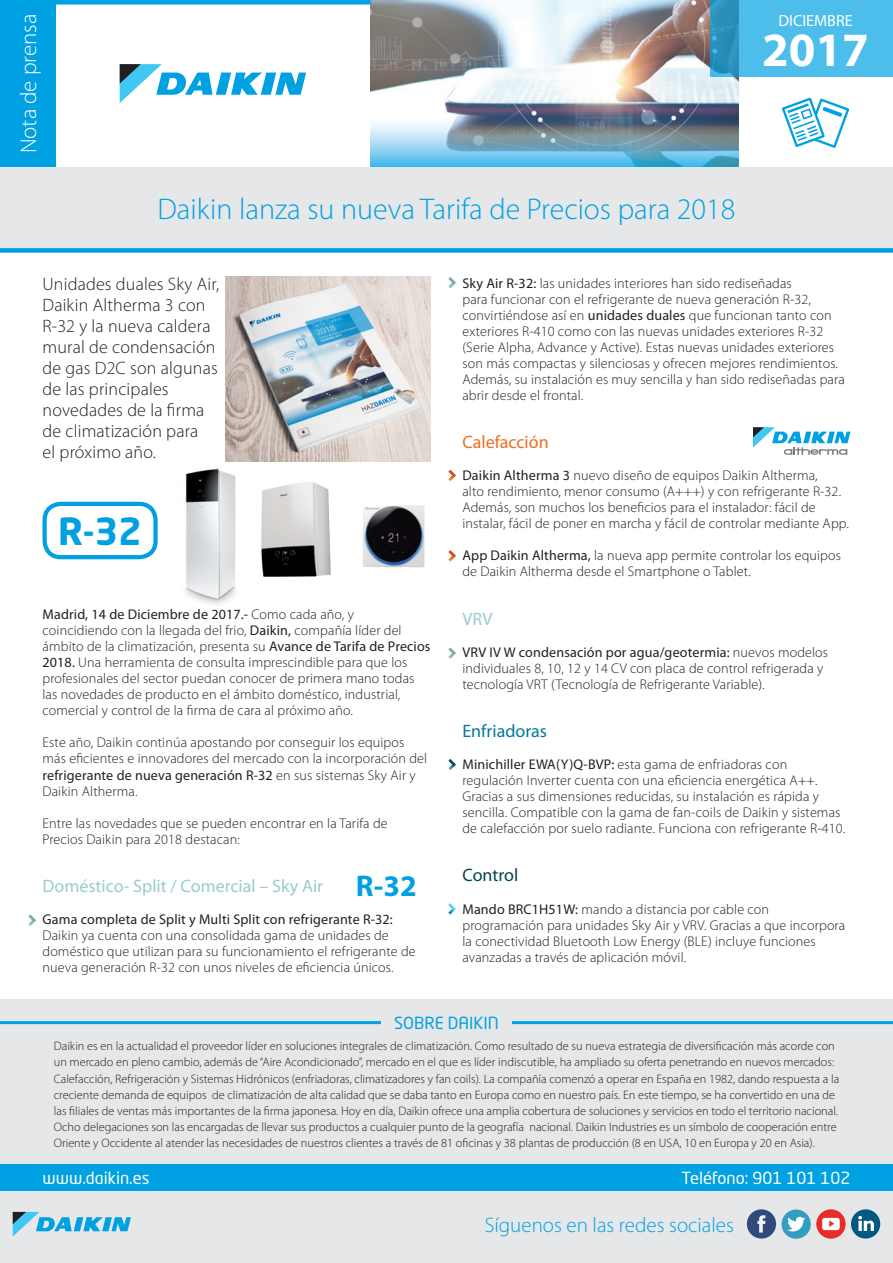
<style>
.page{position:relative;width:893px;height:1263px;background:#fff}
.page>*{position:absolute;margin:0;border:0;box-sizing:border-box;transform-origin:0 0}
.t1{font:700 48px "Myriad Pro";color:#fff}
.t2{font:700 36.9px "Neo Tech Std";color:#00a1e3}
.t3{font:300 30px "Myriad Pro";color:#00a1e3}
.t4{font:700 30px "Myriad Pro";color:#00a1e3}
.t5{font:300 22.95px "Myriad Pro";color:#fff}
.t6{font:300 21px "Myriad Pro";color:#00a1e3}
.t7{font:300 18px "Myriad Pro";letter-spacing:.01em;color:#231f20}
.t8{font:18px "Myriad Pro";color:#99ccce}
.t9{font:18px "Myriad Pro";color:#eb6f1f}
.t10{font:18px "Myriad Pro";color:#007b9a}
.t11{font:18px "Myriad Pro";color:#014351}
.t12{font:16.5px "Neo Tech Std";color:#fff}
.t13{font:16.5px "Neo Tech Std";color:#00a1e3}
.t14{font:16.2px "Myriad Pro";color:#fff}
.t15{font:300 14.1px/16px "Myriad Pro";letter-spacing:.01em;color:#231f20}
.t16{font:300 12.3px/16px "Myriad Pro";color:#231f20}
.s1{font-weight:400}
</style>
<div class="page">
<svg style="left:120px;top:64px;width:186px;height:39px"></svg>
<div style="left:0;top:0;width:55px;height:167px;background:#00a1e3"></div>
<img style="left:371px;top:0;width:367px;height:167px">
<div style="left:0;top:167px;width:893px;height:86px;background:#e6e7e9"></div>
<svg style="left:711px;top:0;width:182px;height:77px;background:#47b6e4"></svg>
<div style="left:0;top:0;width:371px;height:5px;background:#00a1e3"></div>
<div style="left:0;top:248px;width:893px;height:5px;background:#00a1e3"></div>
<svg style="left:782px;top:98px;width:67px;height:50px"></svg>
<div style="left:0;top:999px;width:893px;height:264px;background:#e6e7e9"></div>
<div style="left:0;top:1165px;width:893px;height:26px;background:#00a1e3"></div>
<hr style="left:0;top:1021px;width:893px;height:3px;background:#00a1e3">
<div style="left:381px;top:1016px;width:131px;height:13px;background:#e6e7e9"></div>
<svg style="left:13px;top:1212px;width:118px;height:24px"></svg>
<div style="left:851px;top:1209px;width:29px;height:29px;background:#005982;border-radius:50%"></div>
<svg style="left:858px;top:1216px;width:16px;height:15px"></svg>
<div style="left:782px;top:1209px;width:29px;height:30px;background:#339ec2;border-radius:50%"></div>
<svg style="left:787px;top:1217px;width:18px;height:14px"></svg>
<svg style="left:816px;top:1209px;width:30px;height:30px"></svg>
<svg style="left:822px;top:1218px;width:18px;height:12px"></svg>
<div style="left:747px;top:1209px;width:29px;height:29px;background:#304a7d;border-radius:50%"></div>
<svg style="left:757px;top:1215px;width:8px;height:17px"></svg>
<svg style="left:448px;top:759px;width:8px;height:11px"></svg>
<svg style="left:448px;top:647px;width:8px;height:12px"></svg>
<svg style="left:448px;top:277px;width:8px;height:11px"></svg>
<svg style="left:28px;top:914px;width:8px;height:12px"></svg>
<svg style="left:448px;top:470px;width:8px;height:11px"></svg>
<svg style="left:448px;top:550px;width:8px;height:12px"></svg>
<svg style="left:448px;top:903px;width:8px;height:11px"></svg>
<svg style="left:753px;top:427px;width:97px;height:28px"></svg>
<img style="left:225px;top:277px;width:206px;height:184px">
<img style="left:261px;top:482px;width:70px;height:95px">
<div style="left:43px;top:502px;width:115px;height:57px;border:4px solid #00a1e3;border-radius:16px"></div>
<img style="left:185px;top:468px;width:51px;height:137px">
<img style="left:363px;top:505px;width:62px;height:62px">
<p class="t5" style="left:15px;top:153px;width:141px;rotate:-90deg">Nota de prensa</p>
<p class="t14" style="left:778px;top:11px;width:76px">DICIEMBRE</p>
<p class="t1" style="left:762px;top:18px;width:108px">2017</p>
<p class="t3" style="left:157px;top:191px;width:579px">Daikin lanza su nueva Tarifa de Precios para 2018</p>
<p class="t7" style="left:43px;top:274px;width:178px">Unidades duales Sky Air,</p>
<p class="t7" style="left:43px;top:295px;width:165px">Daikin Altherma 3 con</p>
<p class="t7" style="left:43px;top:316px;width:169px">R-32 y la nueva caldera</p>
<p class="t7" style="left:43px;top:337px;width:174px">mural de condensación</p>
<p class="t7" style="left:43px;top:358px;width:177px">de gas D2C son algunas</p>
<p class="t7" style="left:43px;top:379px;width:128px">de las principales</p>
<p class="t7" style="left:43px;top:400px;width:163px">novedades de la firma</p>
<p class="t7" style="left:43px;top:421px;width:157px">de climatización para</p>
<p class="t7" style="left:43px;top:442px;width:115px">el próximo año.</p>
<p class="t2" style="left:58px;top:507px;width:85px">R-32</p>
<p class="t15" style="left:43px;top:606px;width:390px"><span class="s1">Madrid, 14 de Diciembre de 2017.-</span> Como cada año, y coincidiendo con la llegada del frio, <span class="s1">Daikin,</span> compañía líder del ámbito de la climatización, presenta su <span class="s1">Avance de Tarifa de Precios 2018.</span> Una herramienta de consulta imprescindible para que los profesionales del sector puedan conocer de primera mano todas las novedades de producto en el ámbito doméstico, industrial, comercial y control de la firma de cara al próximo año.</p>
<p class="t15" style="left:43px;top:734px;width:386px">Este año, Daikin continúa apostando por conseguir los equipos más eficientes e innovadores del mercado con la incorporación del <span class="s1">refrigerante de nueva generación R-32</span> en sus sistemas Sky Air y Daikin Altherma.</p>
<p class="t15" style="left:43px;top:815px;width:347px">Entre las novedades que se pueden encontrar en la Tarifa de<br>Precios Daikin para 2018 destacan:</p>
<p class="t8" style="left:43px;top:875px;width:282px">Doméstico- Split / Comercial – Sky Air</p>
<p class="t15" style="left:43px;top:911px;width:375px"><span class="s1">Gama completa de Split y Multi Split con refrigerante R-32:<br></span>Daikin ya cuenta con una consolidada gama de unidades de doméstico que utilizan para su funcionamiento el refrigerante de nueva generación R-32 con unos niveles de eficiencia únicos.</p>
<p class="t4" style="left:356px;top:866px;width:62px">R-32</p>
<p class="t15" style="left:462px;top:275px;width:384px"><span class="s1">Sky Air R-32:</span> las unidades interiores han sido rediseñadas<br>para funcionar con el refrigerante de nueva generación R-32, convirtiéndose así en <span class="s1">unidades duales</span> que funcionan tanto con exteriores R-410 como con las nuevas unidades exteriores R-32 (Serie Alpha, Advance y Active). Estas nuevas unidades exteriores son más compactas y silenciosas y ofrecen mejores rendimientos.<br>Además, su instalación es muy sencilla y han sido rediseñadas para abrir desde el frontal.</p>
<p class="t9" style="left:462px;top:431px;width:88px">Calefacción</p>
<p class="t15" style="left:462px;top:467px;width:388px"><span class="s1">Daikin Altherma 3</span> nuevo diseño de equipos Daikin Altherma,<br>alto rendimiento, menor consumo (A+++) y con refrigerante R-32.<br>Además, son muchos los beneficios para el instalador: fácil de instalar, fácil de poner en marcha y fácil de controlar mediante App.</p>
<p class="t15" style="left:462px;top:547px;width:380px"><span class="s1">App Daikin Altherma,</span> la nueva app permite controlar los equipos de Daikin Altherma desde el Smartphone o Tablet.</p>
<p class="t8" style="left:462px;top:607px;width:32px">VRV</p>
<p class="t15" style="left:462px;top:644px;width:367px"><span class="s1">VRV IV W condensación por agua/geotermia:</span> nuevos modelos individuales 8, 10, 12 y 14 CV con placa de control refrigerada y tecnología VRT (Tecnología de Refrigerante Variable).</p>
<p class="t10" style="left:462px;top:720px;width:86px">Enfriadoras</p>
<p class="t15" style="left:462px;top:756px;width:384px"><span class="s1">Minichiller EWA(Y)Q-BVP:</span> esta gama de enfriadoras con regulación Inverter cuenta con una eficiencia energética A++.<br>Gracias a sus dimensiones reducidas, su instalación es rápida y sencilla. Compatible con la gama de fan-coils de Daikin y sistemas de calefacción por suelo radiante. Funciona con refrigerante R-410.</p>
<p class="t11" style="left:462px;top:864px;width:57px">Control</p>
<p class="t15" style="left:462px;top:901px;width:384px"><span class="s1">Mando BRC1H51W:</span> mando a distancia por cable con programación para unidades Sky Air y VRV. Gracias a que incorpora la conectividad Bluetooth Low Energy (BLE) incluye funciones avanzadas a través de aplicación móvil.</p>
<p class="t13" style="left:394px;top:1013px;width:106px">SOBRE DAIKIN</p>
<p class="t16" style="left:54px;top:1038px;width:787px">Daikin es en la actualidad el proveedor líder en soluciones integrales de climatización. Como resultado de su nueva estrategia de diversificación más acorde con un mercado en pleno cambio, además de “Aire Acondicionado”, mercado en el que es líder indiscutible, ha ampliado su oferta penetrando en nuevos mercados:<br>Calefacción, Refrigeración y Sistemas Hidrónicos (enfriadoras, climatizadores y fan coils). La compañía comenzó a operar en España en 1982, dando respuesta a la creciente demanda de equipos de climatización de alta calidad que se daba tanto en Europa como en nuestro país. En este tiempo, se ha convertido en una de las filiales de ventas más importantes de la firma japonesa. Hoy en día, Daikin ofrece una amplia cobertura de soluciones y servicios en todo el territorio nacional.<br>Ocho delegaciones son las encargadas de llevar sus productos a cualquier punto de la geografía nacional. Daikin Industries es un símbolo de cooperación entre Oriente y Occidente al atender las necesidades de nuestros clientes a través de 81 oficinas y 38 plantas de producción (8 en USA, 10 en Europa y 20 en Asia).</p>
<p class="t12" style="left:43px;top:1168px;width:108px">www.daikin.es</p>
<p class="t12" style="left:681px;top:1168px;width:171px">Teléfono: 901 101 102</p>
<p class="t6" style="left:485px;top:1212px;width:251px">Síguenos en las redes sociales</p>
</div>
